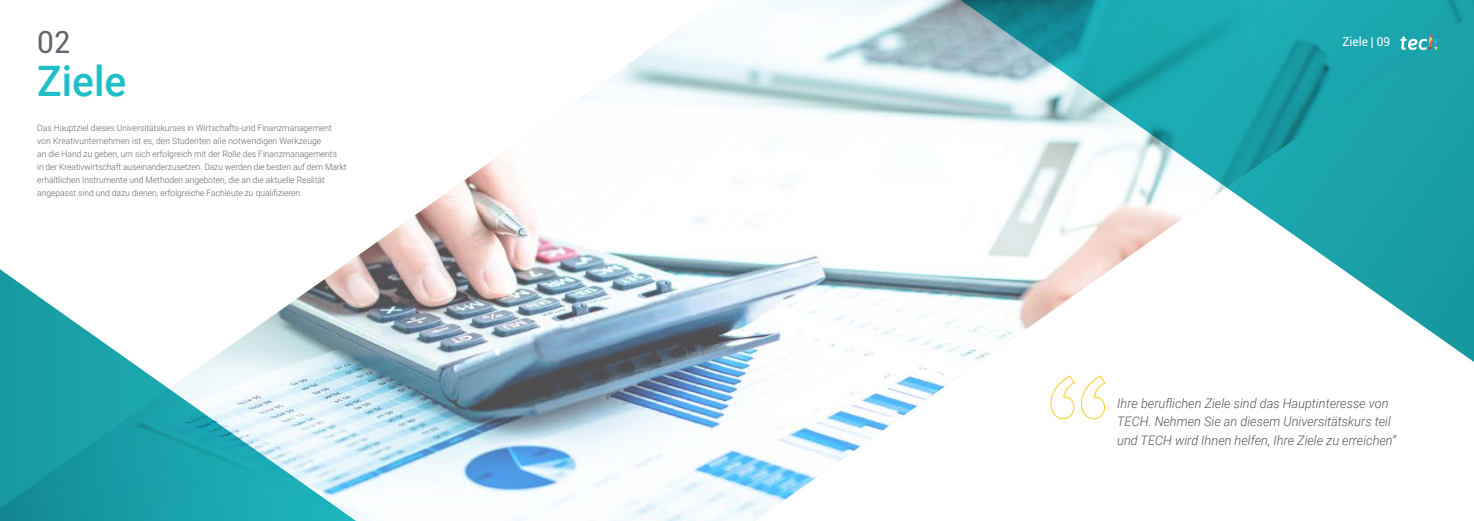
<style>
.page{position:relative;width:1474px;height:521px;background:#fff}
.page>*{position:absolute;margin:0;border:0;box-sizing:border-box;transform-origin:0 0}
.t1{font:500 42px "Roboto";color:#20bec6}
.t2{font:30.62px "Roboto";color:#61646a}
.t3{font:italic 300 13.12px/18.4px "Roboto";color:#52555b}
.t4{font:12.25px "Roboto";color:#fff}
.t5{font:300 8.75px/13.1px "Roboto";color:#61646a}
</style>
<div class="page">
<img style="left:352px;top:0;width:754px;height:521px">
<svg style="left:0;top:260px;width:373px;height:261px"></svg>
<svg style="left:943px;top:0;width:530px;height:371px"></svg>
<svg style="left:1050px;top:375px;width:55px;height:45px"></svg>
<svg style="left:1400px;top:34px;width:38px;height:17px"></svg>
<h2 class="t2" style="left:37px;top:21px;width:35px">02</h2>
<h3 class="t4" style="left:1342px;top:33px;width:49px">Ziele | 09</h3>
<h1 class="t1" style="left:37px;top:52px;width:91px">Ziele</h1>
<p class="t5" style="left:37px;top:121px;width:311px">Das Hauptziel dieses Universitätskurses in Wirtschafts-und Finanzmanagement von Kreativunternehmen ist es, den Studenten alle notwendigen Werkzeuge<br>an die Hand zu geben, um sich erfolgreich mit der Rolle des Finanzmanagements<br>in der Kreativwirtschaft auseinanderzusetzen. Dazu werden die besten auf dem Markt erhältlichen Instrumente und Methoden angeboten, die an die aktuelle Realität angepasst sind und dazu dienen, erfolgreiche Fachleute zu qualifizieren.</p>
<h3 class="t3" style="left:1117px;top:394px;width:280px">Ihre beruflichen Ziele sind das Hauptinteresse von<br>TECH. Nehmen Sie an diesem Universitätskurs teil und TECH wird Ihnen helfen, Ihre Ziele zu erreichen”</h3>
</div>
